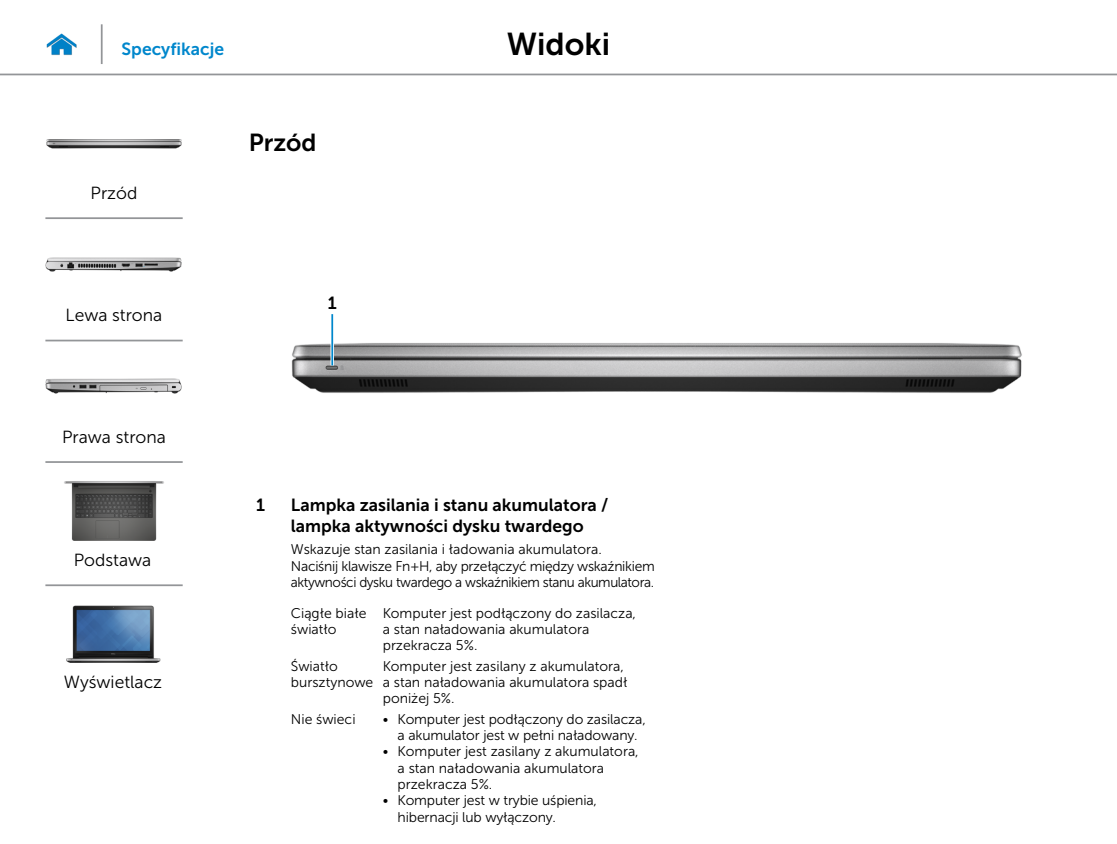
<style>
.page{position:relative;width:1117px;height:844px;background:#fff}
.page>*{position:absolute;margin:0;border:0;box-sizing:border-box;transform-origin:0 0}
.t1{font:31.5px "Museo Sans For Dell 700";color:#000}
.Head2{font:24.5px "Museo Sans For Dell 700";color:#000}
.Callout_Head{font:17.5px/21px "Museo Sans For Dell 700";color:#000}
.t2{font:17.5px "Museo Sans For Dell 300";color:#000}
.Hyperlink{font:17.5px "Museo Sans For Dell 700";color:#0087cc}
.Callout-L{font:17.5px "Museo Sans For Dell 700";color:#000}
.Callout_description{font:14px/16.3px "Museo Sans For Dell 300";color:#000}
.Callout_description-2{font:14px/16.6px "Museo Sans For Dell 300";letter-spacing:-.02em;color:#000}
</style>
<div class="page">
<hr style="left:0;top:74px;width:1116px;height:1px;background:#939598">
<img style="left:46px;top:33px;width:31px;height:23px">
<img style="left:291px;top:343px;width:731px;height:50px">
<svg style="left:330px;top:314px;width:4px;height:51px"></svg>
<hr style="left:331px;top:314px;width:2px;height:51px;background:#0087cc">
<hr style="left:101px;top:24px;width:2px;height:40px;background:#939598">
<img style="left:46px;top:139px;width:136px;height:10px">
<img style="left:45px;top:257px;width:137px;height:15px">
<img style="left:45px;top:378px;width:137px;height:16px">
<img style="left:64px;top:481px;width:100px;height:59px">
<img style="left:66px;top:605px;width:95px;height:57px">
<hr style="left:45px;top:217px;width:138px;height:2px;background:#939598">
<hr style="left:45px;top:339px;width:138px;height:2px;background:#939598">
<hr style="left:45px;top:461px;width:138px;height:2px;background:#939598">
<hr style="left:45px;top:584px;width:138px;height:2px;background:#939598">
<p class="Hyperlink" style="left:122px;top:39px;width:104px">Specyfikacje</p>
<h1 class="t1" style="left:506px;top:26px;width:105px">Widoki</h1>
<p class="t2" style="left:91px;top:183px;width:48px">Przód</p>
<p class="t2" style="left:66px;top:305px;width:98px">Lewa strona</p>
<p class="t2" style="left:62px;top:428px;width:105px">Prawa strona</p>
<p class="t2" style="left:74px;top:550px;width:79px">Podstawa</p>
<p class="t2" style="left:64px;top:672px;width:100px">Wyświetlacz</p>
<p class="Head2" style="left:249px;top:128px;width:69px">Przód</p>
<p class="Callout-L" style="left:328px;top:293px;width:10px">1</p>
<p class="Callout_Head" style="left:256px;top:494px;width:10px">1</p>
<p class="Callout_Head" style="left:291px;top:494px;width:319px">Lampka zasilania i stanu akumulatora / lampka aktywności dysku twardego</p>
<p class="Callout_description-2" style="left:291px;top:541px;width:365px">Wskazuje stan zasilania i ładowania akumulatora.<br>Naciśnij klawisze Fn+H, aby przełączyć między wskaźnikiem aktywności dysku twardego a wskaźnikiem stanu akumulatora.</p>
<p class="Callout_description" style="left:291px;top:604px;width:77px">Ciągłe białe światło</p>
<p class="Callout_description" style="left:382px;top:604px;width:255px">Komputer jest podłączony do zasilacza, a stan naładowania akumulatora przekracza 5%.</p>
<p class="Callout_description" style="left:291px;top:657px;width:84px">Światło bursztynowe</p>
<p class="Callout_description" style="left:382px;top:657px;width:246px">Komputer jest zasilany z akumulatora, a stan naładowania akumulatora spadł poniżej 5%.</p>
<p class="Callout_description" style="left:291px;top:710px;width:66px">Nie świeci</p>
<p class="Callout_description" style="left:382px;top:710px;width:264px;text-align:center">• Komputer jest podłączony do zasilacza, a akumulator jest w pełni naładowany.</p>
<p class="Callout_description" style="left:397px;top:743px;width:242px;text-indent:-15px">• Komputer jest zasilany z akumulatora, a stan naładowania akumulatora przekracza 5%.</p>
<p class="Callout_description" style="left:397px;top:792px;width:201px;text-indent:-15px">• Komputer jest w trybie uśpienia, hibernacji lub wyłączony.</p>
</div>
